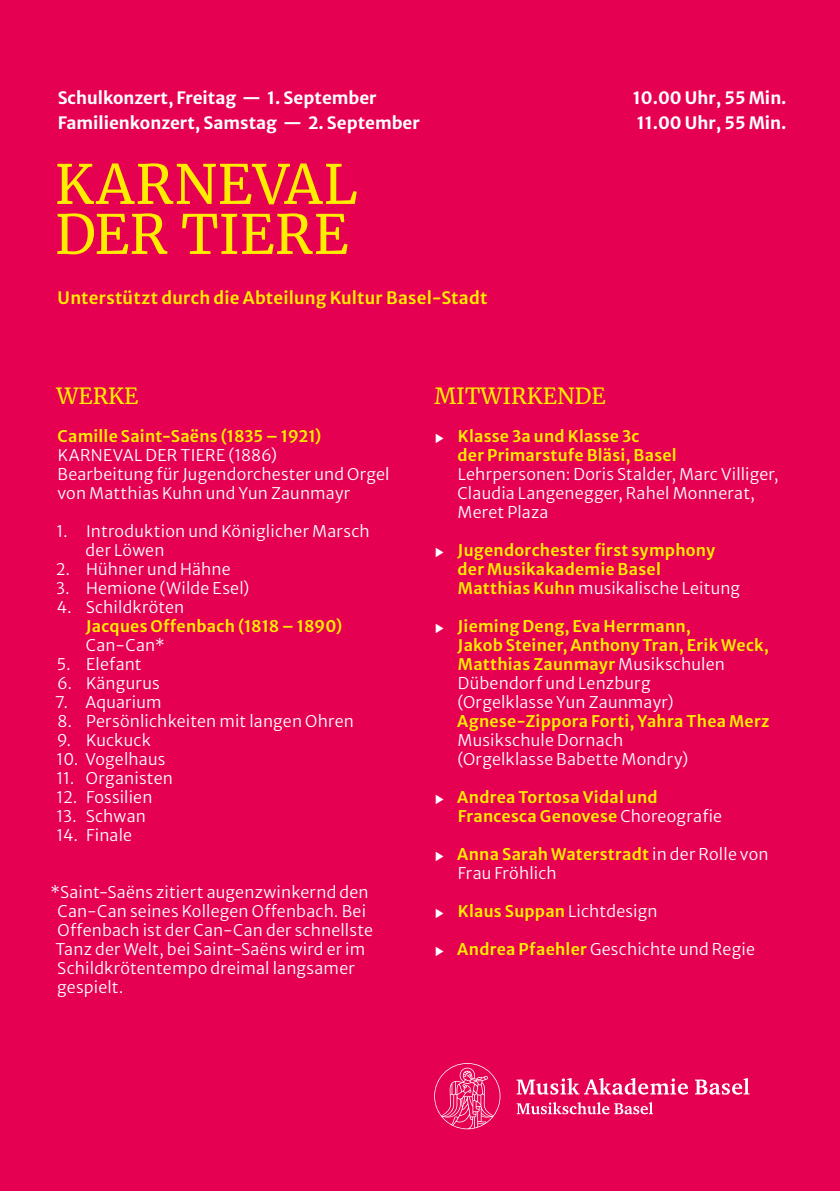
<style>
.page{position:relative;width:840px;height:1191px;background:#fff}
.page>*{position:absolute;margin:0;border:0;box-sizing:border-box;transform-origin:0 0}
.t1{font:54px/50px "Merriweather";color:#ffed00}
.t2{font:22px "Merriweather";color:#ffed00}
.t3{font:700 17px "Merriweather Sans";color:#fff}
.t4{font:600 17px "Merriweather Sans";letter-spacing:.01em;color:#ffed00}
.t5{font:300 16px/19px "Merriweather Sans";letter-spacing:.01em;color:#fff}
.t6{font:600 16px/19px "Merriweather Sans";letter-spacing:.015em;color:#ffed00}
.s1{color:#fff}
.s2{font-weight:300;color:#fff}
.s3{font-weight:600}
.s4{font-weight:600;color:#ffed00}
</style>
<div class="page">
<div style="left:0;top:0;width:839px;height:1191px;background:#e50051"></div>
<svg style="left:695px;top:1078px;width:54px;height:16px"></svg>
<svg style="left:516px;top:1078px;width:171px;height:16px"></svg>
<svg style="left:434px;top:1063px;width:66px;height:66px"></svg>
<svg style="left:516px;top:1102px;width:136px;height:12px"></svg>
<p class="t3" style="left:58px;top:83px;width:320px">Schulkonzert, Freitag — 1. September</p>
<p class="t3" style="left:632px;top:83px;width:155px">10.00 Uhr, 55 Min.</p>
<p class="t3" style="left:58px;top:108px;width:363px">Familienkonzert, Samstag — 2. September</p>
<p class="t3" style="left:636px;top:108px;width:151px">11.00 Uhr, 55 Min.</p>
<h1 class="t1" style="left:55px;top:158px;width:304px">KARNEVAL<br>DER TIERE</h1>
<p class="t4" style="left:58px;top:283px;width:431px">Unterstützt durch die Abteilung Kultur Basel-Stadt</p>
<h2 class="t2" style="left:56px;top:381px;width:84px">WERKE</h2>
<p class="t6" style="left:58px;top:425px;width:265px">Camille Saint-Saëns (1835 – 1921)</p>
<p class="t5" style="left:57px;top:444px;width:333px">KARNEVAL DER TIERE (1886)<br>Bearbeitung für Jugendorchester und Orgel von Matthias Kuhn und Yun Zaunmayr</p>
<p class="t5" style="left:86px;top:520px;width:285px;text-indent:-29px">1. Introduktion und Königlicher Marsch der Löwen</p>
<p class="t5" style="left:56px;top:558px;width:176px">2. Hühner und Hähne</p>
<p class="t5" style="left:56px;top:577px;width:195px">3. Hemione (Wilde Esel)</p>
<p class="t5" style="left:57px;top:596px;width:129px">4. Schildkröten</p>
<p class="t6" style="left:86px;top:615px;width:258px">Jacques Offenbach (1818 – 1890)</p>
<p class="t5" style="left:86px;top:634px;width:80px">Can-Can*</p>
<p class="t5" style="left:57px;top:653px;width:86px">5. Elefant</p>
<p class="t5" style="left:57px;top:672px;width:104px">6. Kängurus</p>
<p class="t5" style="left:55px;top:691px;width:108px">7. Aquarium</p>
<p class="t5" style="left:58px;top:710px;width:298px">8. Persönlichkeiten mit langen Ohren</p>
<p class="t5" style="left:57px;top:729px;width:96px">9. Kuckuck</p>
<p class="t5" style="left:57px;top:748px;width:110px">10. Vogelhaus</p>
<p class="t5" style="left:57px;top:767px;width:118px">11. Organisten</p>
<p class="t5" style="left:57px;top:786px;width:97px">12. Fossilien</p>
<p class="t5" style="left:57px;top:805px;width:91px">13. Schwan</p>
<p class="t5" style="left:57px;top:824px;width:77px">14. Finale</p>
<p class="t5" style="left:55px;top:881px;width:319px;text-indent:-5px">*Saint-Saëns zitiert augenzwinkernd den Can-Can seines Kollegen Offenbach. Bei Offenbach ist der Can-Can der schnellste Tanz der Welt, bei Saint-Saëns wird er im Schildkrötentempo dreimal langsamer gespielt.</p>
<h2 class="t2" style="left:434px;top:381px;width:173px">MITWIRKENDE</h2>
<p class="t6" style="left:457px;top:425px;width:221px;text-indent:-23px"><span class="s1">▶</span> Klasse 3a und Klasse 3c<br>der Primarstufe Bläsi, Basel</p>
<p class="t5" style="left:457px;top:463px;width:322px">Lehrpersonen: Doris Stalder, Marc Villiger,<br>Claudia Langenegger, Rahel Monnerat,<br>Meret Plaza</p>
<p class="t6" style="left:457px;top:539px;width:284px;text-indent:-23px"><span class="s1">▶</span> Jugendorchester first symphony der Musikakademie Basel<br>Matthias Kuhn <span class="s2">musikalische Leitung</span></p>
<p class="t6" style="left:457px;top:615px;width:313px;text-indent:-23px"><span class="s1">▶</span> Jieming Deng, Eva Herrmann,<br>Jakob Steiner, Anthony Tran, Erik Weck,<br>Matthias Zaunmayr <span class="s2">Musikschulen<br>Dübendorf und Lenzburg<br>(Orgelklasse Yun Zaunmayr)</span></p>
<p class="t6" style="left:457px;top:710px;width:313px">Agnese-Zippora Forti, Yahra Thea Merz</p>
<p class="t5" style="left:457px;top:729px;width:232px">Musikschule Dornach (Orgelklasse Babette Mondry)</p>
<p class="t6" style="left:457px;top:786px;width:265px;text-indent:-23px"><span class="s1">▶</span> Andrea Tortosa Vidal und<br>Francesca Genovese <span class="s2">Choreografie</span></p>
<p class="t5" style="left:457px;top:843px;width:312px;text-indent:-23px"><span class="s3">▶</span> <span class="s4">Anna Sarah Waterstradt</span> in der Rolle von<br>Frau Fröhlich</p>
<p class="t6" style="left:434px;top:900px;width:224px"><span class="s1">▶</span> Klaus Suppan <span class="s2">Lichtdesign</span></p>
<p class="t5" style="left:434px;top:938px;width:322px"><span class="s3">▶</span> <span class="s4">Andrea Pfaehler</span> Geschichte und Regie</p>
</div>
